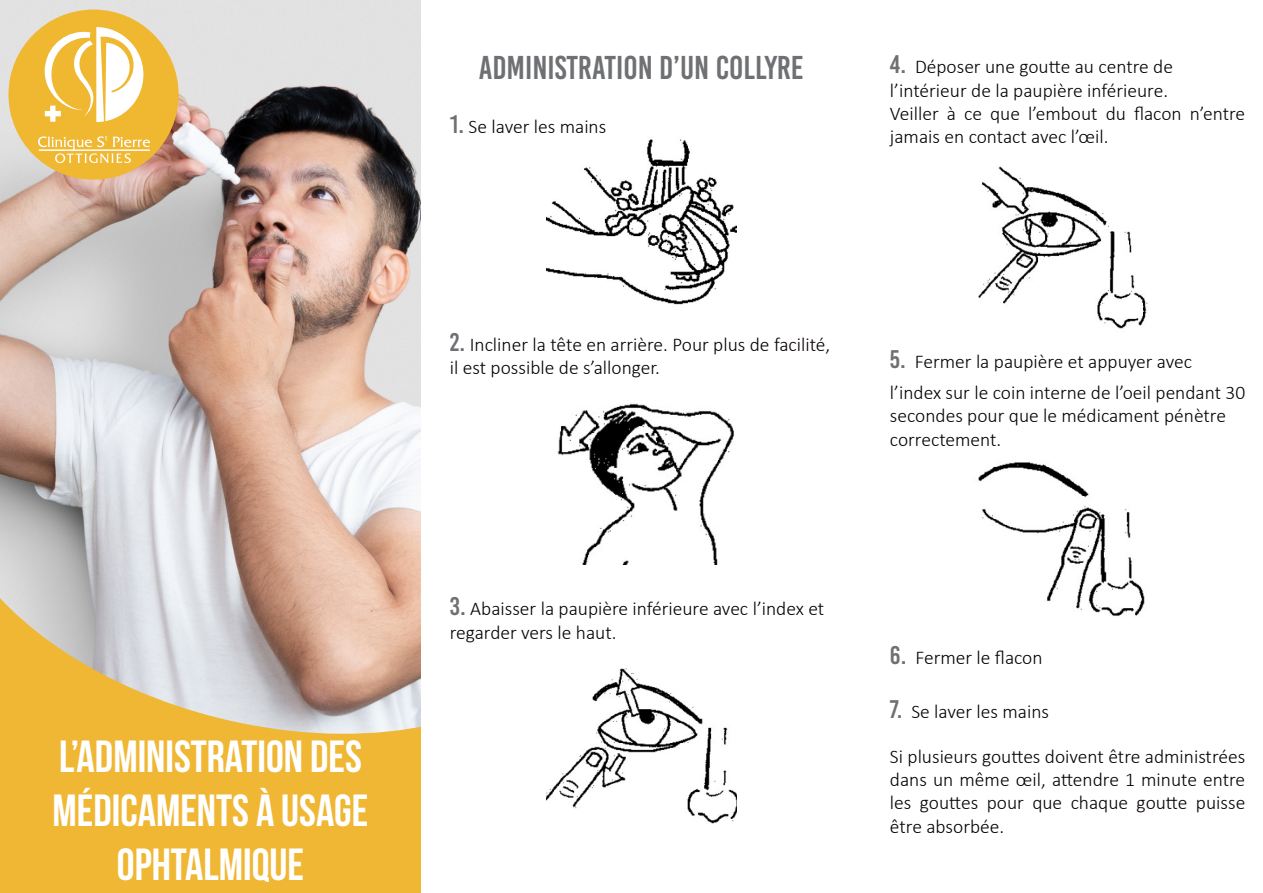
<style>
.page{position:relative;width:1263px;height:893px;background:#fff}
.page>*{position:absolute;margin:0;border:0;box-sizing:border-box;transform-origin:0 0}
.t1{font:45px/54px "Bebas Neue";color:#fff;text-align:center}
.t2{font:33px "Bebas Kai";color:#6f7073}
.t3{font:300 19.5px/23.4px "Calibri";color:#060201}
.s1{font-family:"Bebas Kai";font-weight:400;font-size:25.5px;color:#6f7073}
</style>
<div class="page">
<img style="left:0;top:0;width:421px;height:598px">
<div style="left:9px;top:10px;width:170px;height:170px;background:#f0b730;border-radius:50%"></div>
<svg style="left:38px;top:27px;width:112px;height:136px"></svg>
<svg style="left:0;top:598px;width:421px;height:295px;background:#e4b962"></svg>
<img style="left:546px;top:139px;width:190px;height:166px">
<img style="left:557px;top:403px;width:177px;height:161px">
<img style="left:546px;top:668px;width:190px;height:156px">
<img style="left:978px;top:166px;width:170px;height:163px">
<img style="left:978px;top:462px;width:167px;height:154px">
<p class="t1" style="left:53px;top:729px;width:317px">L’ADMINISTRATION DES<br>MÉDICAMENTS À USAGE<br>OPHTALMIQUE</p>
<p class="t2" style="left:479px;top:50px;width:326px">ADMINISTRATION D’UN COLLYRE</p>
<p class="t3" style="left:450px;top:114px;width:158px"><span class="s1">1.</span> Se laver les mains</p>
<p class="t3" style="left:890px;top:55px;width:285px"><span class="s1">4.</span> Déposer une goutte au centre de l’intérieur de la paupière inférieure.</p>
<p class="t3" style="left:890px;top:102px;width:357px">Veiller à ce que l’embout du flacon n’entre jamais en contact avec l’œil.</p>
<p class="t3" style="left:450px;top:332px;width:382px"><span class="s1">2.</span> Incliner la tête en arrière. Pour plus de facilité, il est possible de s’allonger.</p>
<p class="t3" style="left:450px;top:597px;width:376px"><span class="s1">3.</span> Abaisser la paupière inférieure avec l’index et regarder vers le haut.</p>
<p class="t3" style="left:890px;top:346px;width:357px;line-height:30.6px"><span class="s1">5.</span> Fermer la paupière et appuyer avec l’index sur le coin interne de l’oeil pendant 30</p>
<p class="t3" style="left:890px;top:404px;width:338px">secondes pour que le médicament pénètre correctement.</p>
<p class="t3" style="left:890px;top:645px;width:154px"><span class="s1">6.</span> Fermer le flacon</p>
<p class="t3" style="left:890px;top:699px;width:161px"><span class="s1">7.</span> Se laver les mains</p>
<p class="t3" style="left:890px;top:744px;width:357px;text-align:justify">Si plusieurs gouttes doivent être administrées dans un même œil, attendre 1 minute entre les gouttes pour que chaque goutte puisse être absorbée.</p>
</div>
